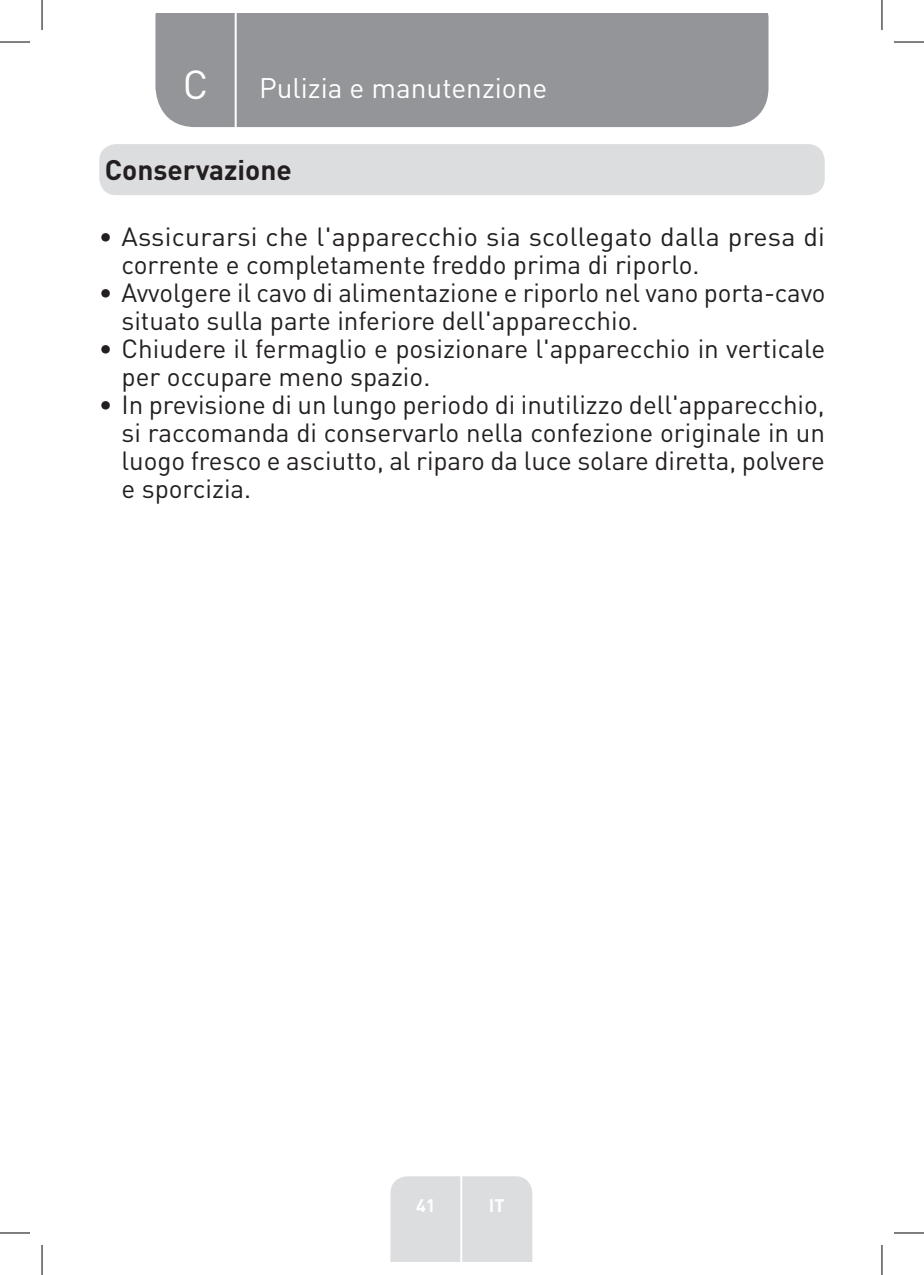
<style>
.page{position:relative;width:924px;height:1275px;background:#fff}
.page>*{position:absolute;margin:0;border:0;box-sizing:border-box;transform-origin:0 0}
.t1{font:40px "DIN Pro";color:#fff}
.TitreGauche__gabarit{font:28px "DIN Pro";color:#fff}
.Headline-01{font:700 28px "DIN Pro";color:#231f20}
.t2{font:26px/28px "DIN Pro";color:#231f20}
.t3{font:700 18px "DIN Pro";color:#fff}
</style>
<div class="page">
<div style="left:155px;top:14px;width:613px;height:113px;background:#939598"></div>
<div style="left:390px;top:1176px;width:142px;height:85px;background:#dcdddf"></div>
<hr style="left:460px;top:1153px;width:2px;height:108px;background:#fff">
<hr style="left:234px;top:14px;width:2px;height:116px;background:#fff">
<div style="left:99px;top:144px;width:725px;height:51px;background:#dcdddf;border-radius:17px"></div>
<hr style="left:0;top:42px;width:30px;height:1px;background:#000">
<hr style="left:893px;top:42px;width:30px;height:1px;background:#000">
<hr style="left:0;top:1232px;width:30px;height:1px;background:#000">
<hr style="left:893px;top:1232px;width:30px;height:1px;background:#000">
<hr style="left:42px;top:0;width:1px;height:30px;background:#000">
<hr style="left:42px;top:1245px;width:1px;height:30px;background:#000">
<hr style="left:881px;top:0;width:1px;height:30px;background:#000">
<hr style="left:881px;top:1245px;width:1px;height:30px;background:#000">
<p class="t1" style="left:183px;top:57px;width:27px">C</p>
<p class="TitreGauche__gabarit" style="left:259px;top:69px;width:290px">Pulizia e manutenzione</p>
<p class="Headline-01" style="left:105px;top:151px;width:188px">Conservazione</p>
<p class="t2" style="left:121px;top:221px;width:704px;text-indent:-23px">• Assicurarsi che l'apparecchio sia scollegato dalla presa di corrente e completamente freddo prima di riporlo.</p>
<p class="t2" style="left:121px;top:277px;width:705px;text-indent:-23px">• Avvolgere il cavo di alimentazione e riporlo nel vano porta-cavo situato sulla parte inferiore dell'apparecchio.</p>
<p class="t2" style="left:121px;top:333px;width:704px;text-indent:-23px">• Chiudere il fermaglio e posizionare l'apparecchio in verticale per occupare meno spazio.</p>
<p class="t2" style="left:121px;top:389px;width:704px;text-align:justify;text-indent:-23px">• In previsione di un lungo periodo di inutilizzo dell'apparecchio, si raccomanda di conservarlo nella confezione originale in un luogo fresco e asciutto, al riparo da luce solare diretta, polvere e sporcizia.</p>
<p class="t3" style="left:416px;top:1192px;width:21px">41</p>
<p class="t3" style="left:488px;top:1192px;width:17px">IT</p>
</div>
